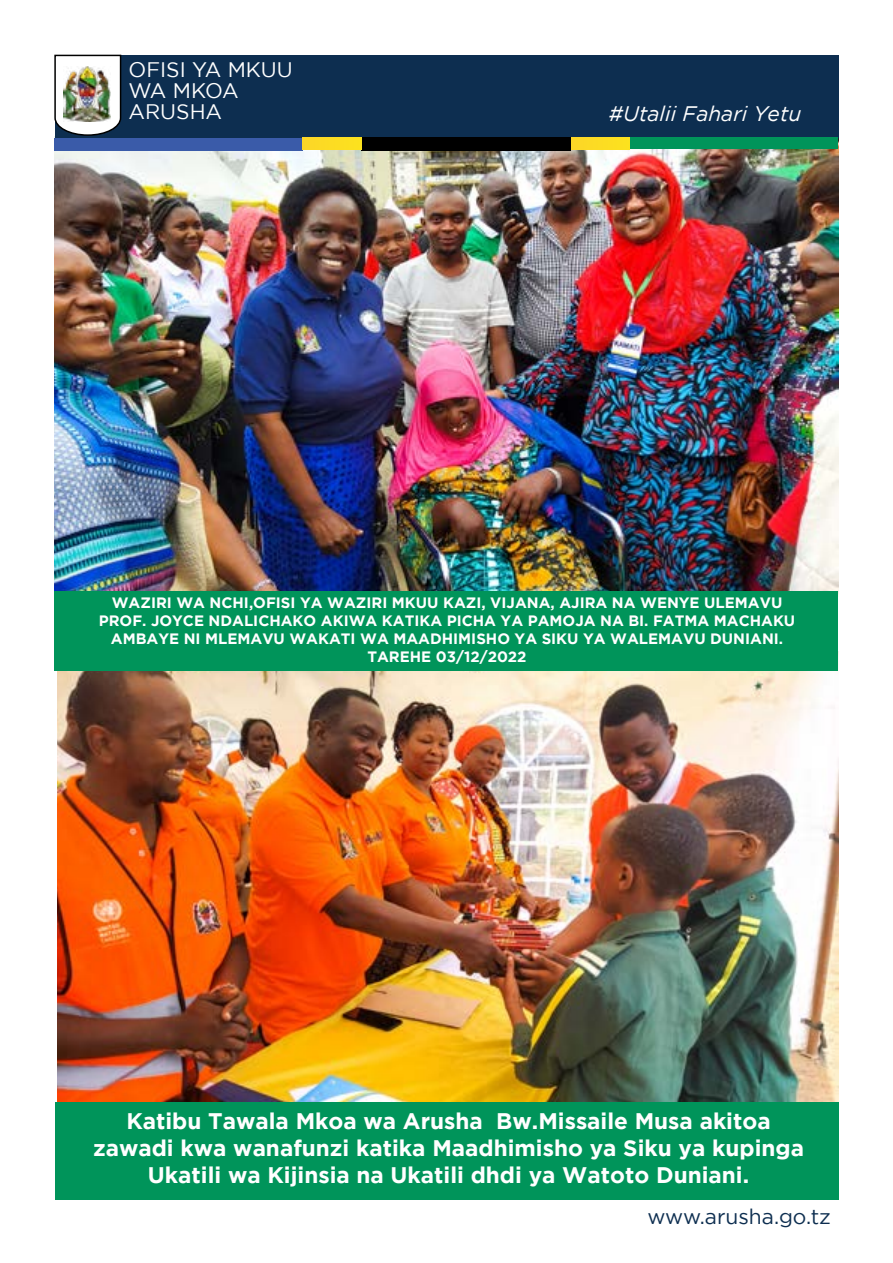
<style>
.page{position:relative;width:893px;height:1263px;background:#fff}
.page>*{position:absolute;margin:0;border:0;box-sizing:border-box;transform-origin:0 0}
.t1{font:700 22.5px/27px "Gotham";color:#fff;text-align:center}
.t2{font:21px/21px "Gotham";color:#fff}
.t3{font:italic 21px "Gotham";color:#fff}
.t4{font:21px "Gotham";color:#0d2e50}
.t5{font:700 15px/18px "Gotham";color:#fff;text-align:center}
</style>
<div class="page">
<img style="left:54px;top:137px;width:785px;height:459px">
<img style="left:57px;top:651px;width:782px;height:451px">
<div style="left:55px;top:55px;width:783px;height:82px;background:#0d2e50"></div>
<div style="left:54px;top:138px;width:249px;height:12px;background:#3a5ba9"></div>
<div style="left:361px;top:137px;width:210px;height:13px;background:#000"></div>
<div style="left:629px;top:138px;width:209px;height:11px;background:#00945a"></div>
<div style="left:303px;top:138px;width:59px;height:11px;background:#fcdc23"></div>
<div style="left:571px;top:138px;width:59px;height:11px;background:#fcdc23"></div>
<svg style="left:54px;top:54px;width:68px;height:83px;background:#bdc2c6"></svg>
<img style="left:63px;top:67px;width:48px;height:54px">
<div style="left:56px;top:1102px;width:783px;height:98px;background:#00945a"></div>
<div style="left:54px;top:591px;width:783px;height:79px;background:#00945a"></div>
<h2 class="t2" style="left:129px;top:59px;width:166px">OFISI YA MKUU<br>WA MKOA<br>ARUSHA</h2>
<h2 class="t3" style="left:609px;top:102px;width:194px">#Utalii Fahari Yetu</h2>
<p class="t5" style="left:99px;top:593px;width:698px">WAZIRI WA NCHI,OFISI YA WAZIRI MKUU KAZI, VIJANA, AJIRA NA WENYE ULEMAVU PROF. JOYCE NDALICHAKO AKIWA KATIKA PICHA YA PAMOJA NA BI. FATMA MACHAKU AMBAYE NI MLEMAVU WAKATI WA MAADHIMISHO YA SIKU YA WALEMAVU DUNIANI.<br>TAREHE 03/12/2022</p>
<h1 class="t1" style="left:93px;top:1107px;width:712px">Katibu Tawala Mkoa wa Arusha Bw.Missaile Musa akitoa zawadi kwa wanafunzi katika Maadhimisho ya Siku ya kupinga<br>Ukatili wa Kijinsia na Ukatili dhdi ya Watoto Duniani.</h1>
<h2 class="t4" style="left:647px;top:1205px;width:185px">www.arusha.go.tz</h2>
</div>
